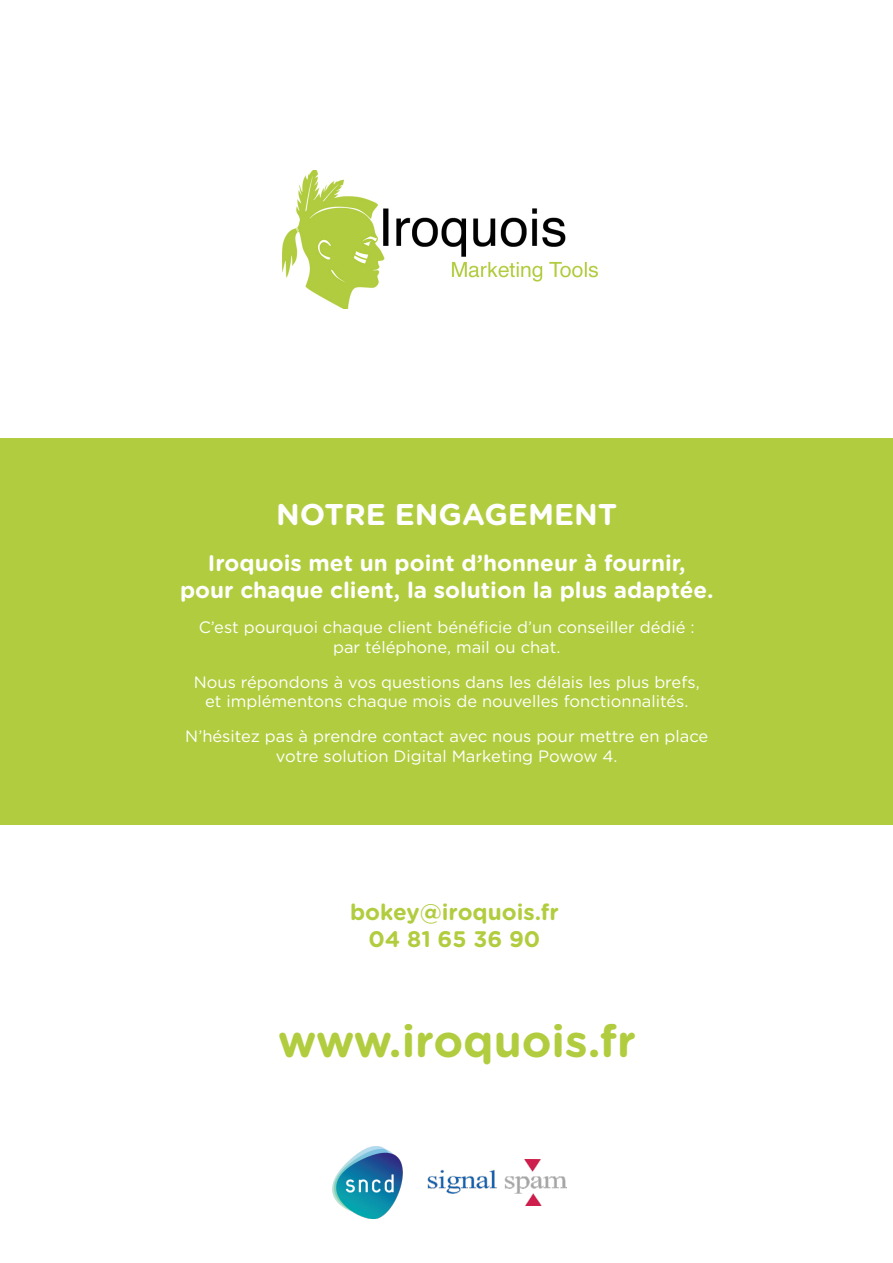
<style>
.page{position:relative;width:893px;height:1263px;background:#fff}
.page>*{position:absolute;margin:0;border:0;box-sizing:border-box;transform-origin:0 0}
.t1{font:700 45px "Gotham Rounded";color:#b1cd3f}
.t2{font:700 30px "Gotham Rounded";color:#fff}
.t3{font:700 22.5px/27px "Gotham Rounded";color:#fff;text-align:center}
.t4{font:700 22.5px/27px "Gotham Rounded";color:#b1cd3f;text-align:center}
.t5{font:16.5px/19.8px "Gotham Rounded";color:#fff;text-align:center}
</style>
<div class="page">
<div style="left:0;top:438px;width:893px;height:387px;background:#b1cd3f"></div>
<img style="left:427px;top:1159px;width:139px;height:46px">
<img style="left:332px;top:1146px;width:71px;height:73px">
<img style="left:283px;top:170px;width:315px;height:138px">
<p class="t2" style="left:276px;top:492px;width:342px">NOTRE ENGAGEMENT</p>
<p class="t3" style="left:180px;top:549px;width:535px">Iroquois met un point d’honneur à fournir, pour chaque client, la solution la plus adaptée.</p>
<p class="t5" style="left:199px;top:616px;width:497px">C’est pourquoi chaque client bénéficie d’un conseiller dédié : par téléphone, mail ou chat.</p>
<p class="t5" style="left:194px;top:671px;width:507px">Nous répondons à vos questions dans les délais les plus brefs, et implémentons chaque mois de nouvelles fonctionnalités.</p>
<p class="t5" style="left:185px;top:726px;width:524px">N’hésitez pas à prendre contact avec nous pour mettre en place votre solution Digital Marketing Powow 4.</p>
<p class="t4" style="left:350px;top:897px;width:210px">bokey@iroquois.fr<br>04 81 65 36 90</p>
<p class="t1" style="left:278px;top:1008px;width:359px">www.iroquois.fr</p>
</div>
